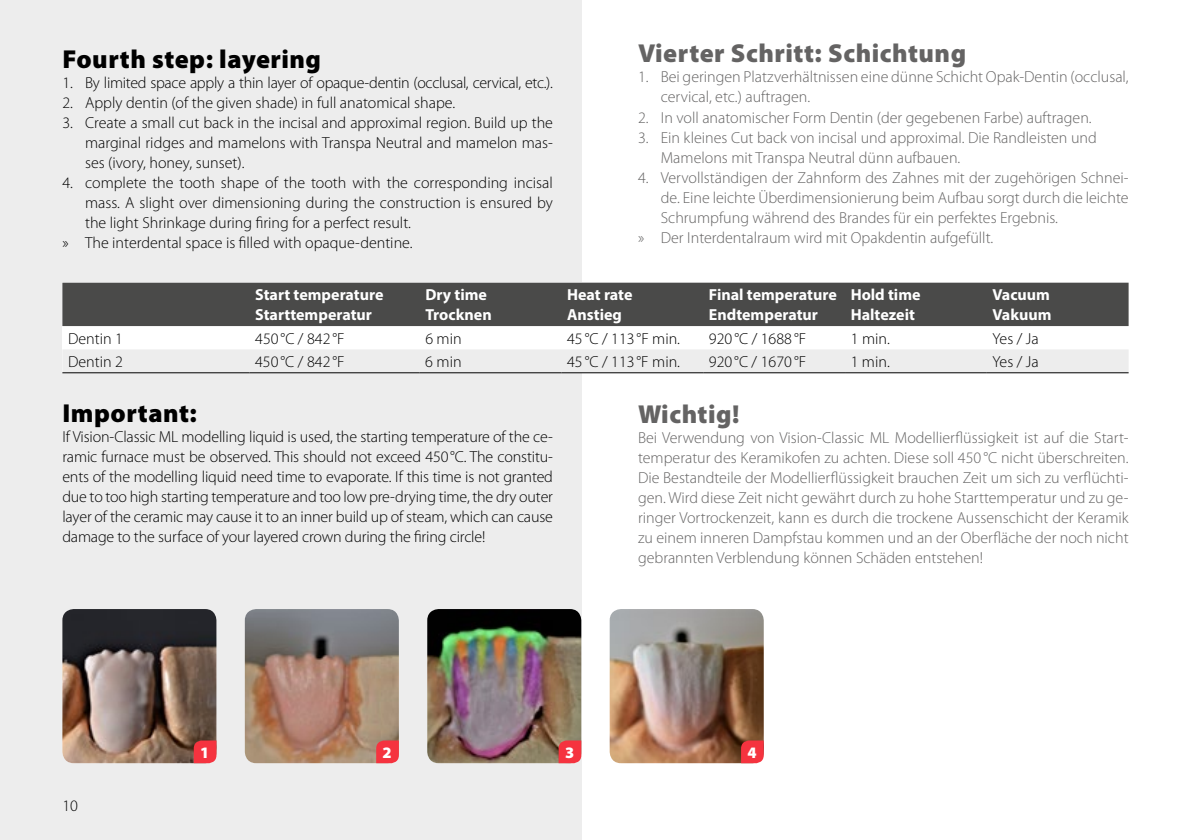
<style>
.page{position:relative;width:1191px;height:840px;background:#fff}
.page>*{position:absolute;margin:0;border:0;box-sizing:border-box;transform-origin:0 0}
.t1{font:900 26px "Myriad Pro";letter-spacing:.02em;color:#646363}
.t2{font:900 26px "Myriad Pro";letter-spacing:.02em;color:#000}
.t3{font:300 16px/20px "Myriad Pro";color:#000;text-align:justify}
.t4{font:300 16px/20px "Myriad Pro";color:#646363}
.t5{font:700 16px/20px "Myriad Pro";color:#fff}
.t6{font:300 16px "Myriad Pro";letter-spacing:-.02em;color:#000}
.t7{font:900 16px "Myriad Pro";color:#fff}
</style>
<div class="page">
<div style="left:0;top:0;width:581px;height:839px;background:#ededed"></div>
<img style="left:62px;top:609px;width:154px;height:153px">
<img style="left:427px;top:609px;width:154px;height:153px">
<img style="left:245px;top:609px;width:154px;height:153px">
<img style="left:609px;top:609px;width:154px;height:153px">
<svg style="left:194px;top:740px;width:22px;height:22px"></svg>
<svg style="left:376px;top:740px;width:23px;height:22px"></svg>
<svg style="left:558px;top:740px;width:23px;height:22px"></svg>
<svg style="left:741px;top:740px;width:22px;height:22px"></svg>
<div style="left:62px;top:282px;width:1066px;height:91px;background:#fff"></div>
<div style="left:62px;top:282px;width:1066px;height:44px;background:#4a4a49"></div>
<div style="left:62px;top:349px;width:1066px;height:23px;background:#ededed"></div>
<hr style="left:62px;top:372px;width:187px;height:1px;background:#000">
<hr style="left:249px;top:372px;width:171px;height:1px;background:#000">
<hr style="left:420px;top:372px;width:141px;height:1px;background:#000">
<hr style="left:561px;top:372px;width:142px;height:1px;background:#000">
<hr style="left:703px;top:372px;width:142px;height:1px;background:#000">
<hr style="left:845px;top:372px;width:141px;height:1px;background:#000">
<hr style="left:986px;top:372px;width:142px;height:1px;background:#000">
<h1 class="t2" style="left:62px;top:44px;width:260px">Fourth step: layering</h1>
<p class="t6" style="left:62px;top:74px;width:492px">1. By limited space apply a thin layer of opaque-dentin (occlusal, cervical, etc.).</p>
<p class="t3" style="left:62px;top:93px;width:394px">2. Apply dentin (of the given shade) in full anatomical shape.</p>
<p class="t3" style="left:85px;top:113px;width:469px;text-indent:-23px">3. Create a small cut back in the incisal and approximal region. Build up the marginal ridges and mamelons with Transpa Neutral and mamelon mas&shy;ses (ivory, honey, sunset).</p>
<p class="t3" style="left:62px;top:173px;width:492px">4. complete the tooth shape of the tooth with the corresponding incisal</p>
<p class="t3" style="left:85px;top:193px;width:469px">mass. A slight over dimensioning during the construction is ensured by</p>
<p class="t3" style="left:85px;top:213px;width:327px">the light Shrinkage during firing for a perfect result.</p>
<p class="t3" style="left:62px;top:233px;width:352px">» The interdental space is filled with opaque-dentine.</p>
<h1 class="t1" style="left:638px;top:39px;width:330px">Vierter Schritt: Schichtung</h1>
<p class="t4" style="left:660px;top:67px;width:469px;text-indent:-23px">1. Bei geringen Platzverhältnissen eine dünne Schicht Opak-Dentin (occlusal, cervical, etc.) auftragen.</p>
<p class="t4" style="left:638px;top:107px;width:455px">2. In voll anatomischer Form Dentin (der gegebenen Farbe) auftragen.</p>
<p class="t4" style="left:660px;top:127px;width:437px;text-indent:-23px">3. Ein kleines Cut back von incisal und approximal. Die Randleisten und<br>Mamelons mit Transpa Neutral dünn aufbauen.</p>
<p class="t4" style="left:638px;top:167px;width:492px">4. Vervollständigen der Zahnform des Zahnes mit der zugehörigen Schnei-</p>
<p class="t4" style="left:660px;top:187px;width:469px">de. Eine leichte Überdimensionierung beim Aufbau sorgt durch die leichte</p>
<p class="t4" style="left:660px;top:207px;width:399px">Schrumpfung während des Brandes für ein perfektes Ergebnis.</p>
<p class="t4" style="left:638px;top:227px;width:357px">» Der Interdentalraum wird mit Opakdentin aufgefüllt.</p>
<p class="t5" style="left:255px;top:284px;width:130px">Start temperature<br>Starttemperatur</p>
<p class="t5" style="left:425px;top:284px;width:68px">Dry time<br>Trocknen</p>
<p class="t5" style="left:567px;top:284px;width:67px">Heat rate<br>Anstieg</p>
<p class="t5" style="left:709px;top:284px;width:129px">Final temperature<br>Endtemperatur</p>
<p class="t5" style="left:850px;top:284px;width:71px">Hold time<br>Haltezeit</p>
<p class="t5" style="left:992px;top:284px;width:61px">Vacuum<br>Vakuum</p>
<p class="t3" style="left:68px;top:328px;width:56px">Dentin 1</p>
<p class="t3" style="left:255px;top:328px;width:91px">450 °C / 842 °F</p>
<p class="t3" style="left:425px;top:328px;width:38px">6 min</p>
<p class="t3" style="left:567px;top:328px;width:114px">45 °C / 113 °F min.</p>
<p class="t3" style="left:709px;top:328px;width:99px">920 °C / 1688 °F</p>
<p class="t3" style="left:850px;top:328px;width:41px">1 min.</p>
<p class="t3" style="left:992px;top:328px;width:48px">Yes / Ja</p>
<p class="t3" style="left:68px;top:352px;width:56px">Dentin 2</p>
<p class="t3" style="left:255px;top:352px;width:91px">450 °C / 842 °F</p>
<p class="t3" style="left:425px;top:352px;width:38px">6 min</p>
<p class="t3" style="left:567px;top:352px;width:114px">45 °C / 113 °F min.</p>
<p class="t3" style="left:709px;top:352px;width:99px">920 °C / 1670 °F</p>
<p class="t3" style="left:850px;top:352px;width:41px">1 min.</p>
<p class="t3" style="left:992px;top:352px;width:48px">Yes / Ja</p>
<h1 class="t2" style="left:62px;top:398px;width:136px">Important:</h1>
<p class="t3" style="left:62px;top:427px;width:492px">If Vision-Classic ML modelling liquid is used, the starting temperature of the ce&shy;ramic furnace must be observed. This should not exceed 450°C. The constitu&shy;ents of the modelling liquid need time to evaporate. If this time is not granted due to too high starting temperature and too low pre-drying time, the dry outer layer of the ceramic may cause it to an inner build up of steam, which can cause damage to the surface of your layered crown during the firing circle!</p>
<h1 class="t1" style="left:638px;top:399px;width:103px">Wichtig!</h1>
<p class="t4" style="left:638px;top:427px;width:492px;text-align:justify">Bei Verwendung von Vision-Classic ML Modellierflüssigkeit ist auf die Start&shy;temperatur des Keramikofen zu achten. Diese soll 450 °C nicht überschreiten.<br>Die Bestandteile der Modellierflüssigkeit brauchen Zeit um sich zu verflüchti&shy;gen. Wird diese Zeit nicht gewährt durch zu hohe Starttemperatur und zu ge&shy;ringer Vortrockenzeit, kann es durch die trockene Aussenschicht der Keramik zu einem inneren Dampfstau kommen und an der Oberfläche der noch nicht gebrannten Verblendung können Schäden entstehen!</p>
<p class="t3" style="left:62px;top:795px;width:17px">10</p>
<p class="t7" style="left:200px;top:743px;width:11px">1</p>
<p class="t7" style="left:382px;top:743px;width:11px">2</p>
<p class="t7" style="left:565px;top:743px;width:11px">3</p>
<p class="t7" style="left:747px;top:743px;width:11px">4</p>
</div>
